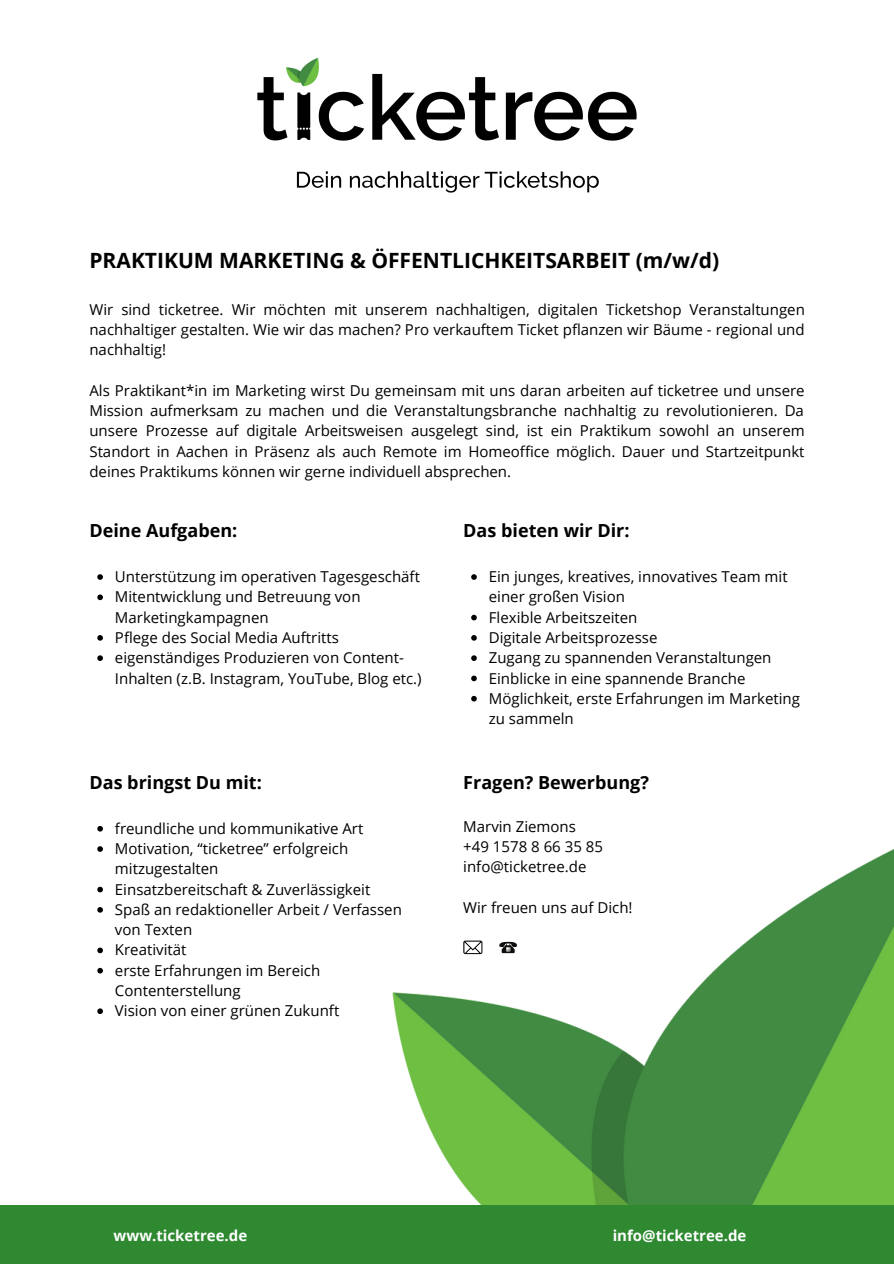
<style>
.page{position:relative;width:894px;height:1264px;background:#fff}
.page>*{position:absolute;margin:0;border:0;box-sizing:border-box;transform-origin:0 0}
.t1{font:700 21px "Open Sans";color:#000}
.t2{font:700 18px "Open Sans";color:#000}
.t3{font:15px/20.2px "Open Sans";color:#000}
.t4{font:700 15px "Open Sans";color:#fff}
</style>
<div class="page">
<img style="left:257px;top:57px;width:380px;height:136px">
<img style="left:392px;top:849px;width:501px;height:356px">
<div style="left:0;top:1205px;width:893px;height:58px;background:#2e8930"></div>
<svg style="left:97px;top:574px;width:6px;height:6px"></svg>
<svg style="left:97px;top:594px;width:6px;height:6px"></svg>
<svg style="left:97px;top:635px;width:6px;height:5px"></svg>
<svg style="left:97px;top:655px;width:6px;height:6px"></svg>
<svg style="left:471px;top:574px;width:5px;height:6px"></svg>
<svg style="left:471px;top:614px;width:5px;height:6px"></svg>
<svg style="left:471px;top:635px;width:5px;height:5px"></svg>
<svg style="left:471px;top:655px;width:5px;height:6px"></svg>
<svg style="left:471px;top:675px;width:5px;height:6px"></svg>
<svg style="left:471px;top:696px;width:5px;height:5px"></svg>
<svg style="left:97px;top:826px;width:6px;height:5px"></svg>
<svg style="left:97px;top:846px;width:6px;height:5px"></svg>
<svg style="left:97px;top:886px;width:6px;height:6px"></svg>
<svg style="left:97px;top:907px;width:6px;height:5px"></svg>
<svg style="left:97px;top:947px;width:6px;height:6px"></svg>
<svg style="left:97px;top:967px;width:6px;height:6px"></svg>
<svg style="left:97px;top:1008px;width:6px;height:6px"></svg>
<svg style="left:463px;top:940px;width:19px;height:14px"></svg>
<svg style="left:499px;top:941px;width:18px;height:12px"></svg>
<p class="t1" style="left:89px;top:246px;width:631px">PRAKTIKUM MARKETING &amp; ÖFFENTLICHKEITSARBEIT (m/w/d)</p>
<p class="t3" style="left:89px;top:299px;width:716px;text-align:justify">Wir sind ticketree. Wir möchten mit unserem nachhaltigen, digitalen Ticketshop Veranstaltungen nachhaltiger gestalten. Wie wir das machen? Pro verkauftem Ticket pflanzen wir Bäume - regional und nachhaltig!</p>
<p class="t3" style="left:89px;top:380px;width:716px;text-align:justify">Als Praktikant*in im Marketing wirst Du gemeinsam mit uns daran arbeiten auf ticketree und unsere Mission aufmerksam zu machen und die Veranstaltungsbranche nachhaltig zu revolutionieren. Da unsere Prozesse auf digitale Arbeitsweisen ausgelegt sind, ist ein Praktikum sowohl an unserem Standort in Aachen in Präsenz als auch Remote im Homeoffice möglich. Dauer und Startzeitpunkt deines Praktikums können wir gerne individuell absprechen.</p>
<p class="t2" style="left:89px;top:518px;width:149px">Deine Aufgaben:</p>
<p class="t3" style="left:115px;top:566px;width:306px">Unterstützung im operativen Tagesgeschäft</p>
<p class="t3" style="left:115px;top:586px;width:247px">Mitentwicklung und Betreuung von<br>Marketingkampagnen</p>
<p class="t3" style="left:115px;top:627px;width:225px">Pflege des Social Media Auftritts</p>
<p class="t3" style="left:115px;top:647px;width:308px">eigenständiges Produzieren von Content-<br>Inhalten (z.B. Instagram, YouTube, Blog etc.)</p>
<p class="t2" style="left:89px;top:769px;width:174px">Das bringst Du mit:</p>
<p class="t3" style="left:115px;top:817px;width:250px">freundliche und kommunikative Art</p>
<p class="t3" style="left:115px;top:838px;width:235px">Motivation, “ticketree” erfolgreich mitzugestalten</p>
<p class="t3" style="left:115px;top:878px;width:257px">Einsatzbereitschaft &amp; Zuverlässigkeit</p>
<p class="t3" style="left:115px;top:899px;width:288px">Spaß an redaktioneller Arbeit / Verfassen von Texten</p>
<p class="t3" style="left:115px;top:939px;width:73px">Kreativität</p>
<p class="t3" style="left:115px;top:959px;width:207px">erste Erfahrungen im Bereich<br>Contenterstellung</p>
<p class="t3" style="left:115px;top:1000px;width:226px">Vision von einer grünen Zukunft</p>
<p class="t2" style="left:463px;top:518px;width:168px">Das bieten wir Dir:</p>
<p class="t3" style="left:488px;top:566px;width:300px">Ein junges, kreatives, innovatives Team mit einer großen Vision</p>
<p class="t3" style="left:488px;top:606px;width:150px">Flexible Arbeitszeiten</p>
<p class="t3" style="left:488px;top:627px;width:170px">Digitale Arbeitsprozesse</p>
<p class="t3" style="left:488px;top:647px;width:284px">Zugang zu spannenden Veranstaltungen</p>
<p class="t3" style="left:488px;top:667px;width:258px">Einblicke in eine spannende Branche</p>
<p class="t3" style="left:488px;top:687px;width:312px">Möglichkeit, erste Erfahrungen im Marketing zu sammeln</p>
<p class="t2" style="left:463px;top:769px;width:187px">Fragen? Bewerbung?</p>
<p class="t3" style="left:463px;top:815px;width:114px">Marvin Ziemons</p>
<p class="t3" style="left:463px;top:836px;width:141px">+49 1578 8 66 35 85</p>
<p class="t3" style="left:463px;top:856px;width:125px">info@ticketree.de</p>
<p class="t3" style="left:463px;top:896px;width:171px">Wir freuen uns auf Dich!</p>
<p class="t4" style="left:114px;top:1224px;width:135px">www.ticketree.de</p>
<p class="t4" style="left:612px;top:1224px;width:135px">info@ticketree.de</p>
</div>
